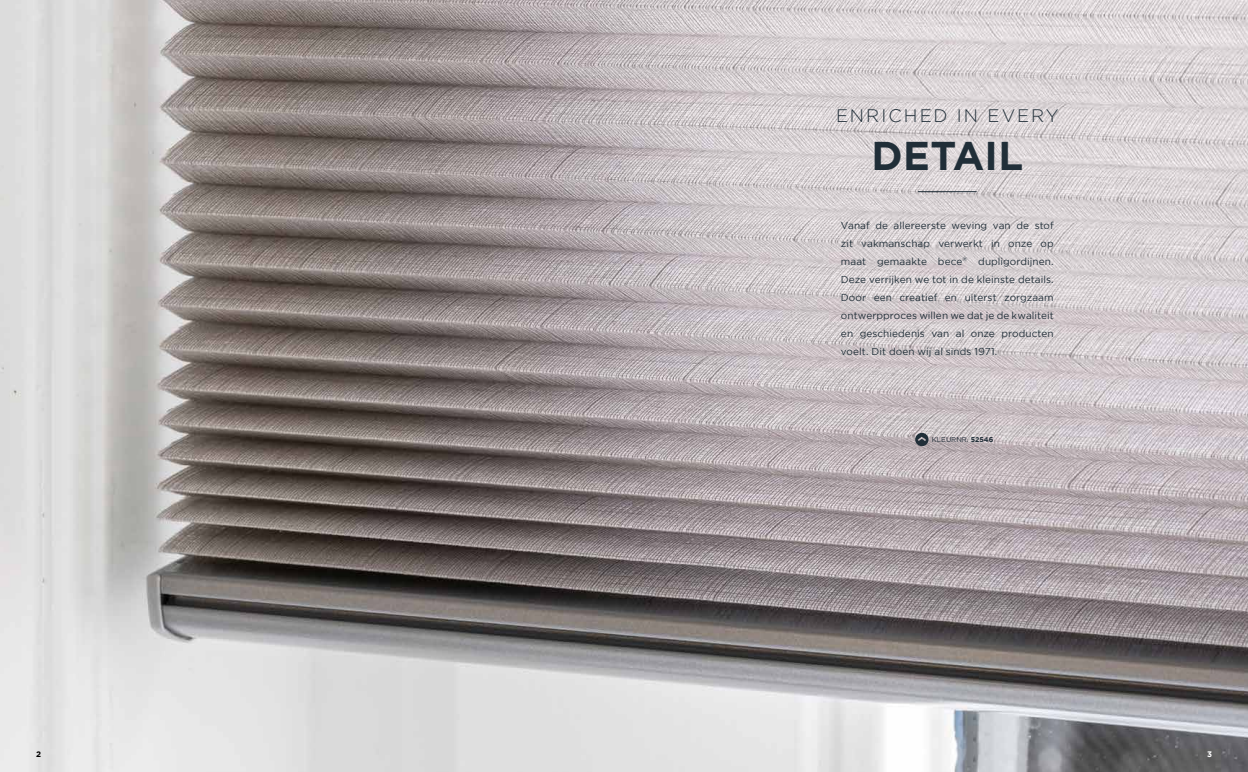
<style>
.page{position:relative;width:1248px;height:772px;background:#fff}
.page>*{position:absolute;margin:0;border:0;box-sizing:border-box;transform-origin:0 0}
.t1{font:700 40px "Gotham";letter-spacing:.01em;color:#202e38}
.t2{font:300 18px "Gotham";letter-spacing:.115em;color:#202e38}
.t3{font:10px/18px "Gotham";letter-spacing:.01em;color:#202e38;text-align:justify}
.t4{font:700 8px "Gotham";color:#000}
.t5{font:700 8px "Gotham";color:#fff}
.t6{font:7px "Gotham";color:#202e38}
.s1{font-weight:700}
</style>
<div class="page">
<img style="left:0;top:0;width:1247px;height:771px">
<hr style="left:917px;top:191px;width:59px;height:1px;background:#202e38">
<svg style="left:915px;top:432px;width:13px;height:14px"></svg>
<h2 class="t2" style="left:835px;top:106px;width:224px">ENRICHED IN EVERY</h2>
<h1 class="t1" style="left:871px;top:133px;width:153px">DETAIL</h1>
<p class="t3" style="left:840px;top:216px;width:214px">Vanaf de allereerste weving van de stof zit vakmanschap verwerkt in onze op maat gemaakte bece<sup>®</sup> dupligordijnen.<br>Deze verrijken we tot in de kleinste details.<br>Door een creatief en uiterst zorgzaam ontwerpproces willen we dat je de kwaliteit en geschiedenis van al onze producten voelt. Dit doen wij al sinds 1971.</p>
<p class="t6" style="left:931px;top:434px;width:63px">KLEURNR. <span class="s1">52546</span></p>
<p class="t4" style="left:36px;top:749px;width:6px">2</p>
<p class="t5" style="left:1206px;top:749px;width:6px">3</p>
</div>
